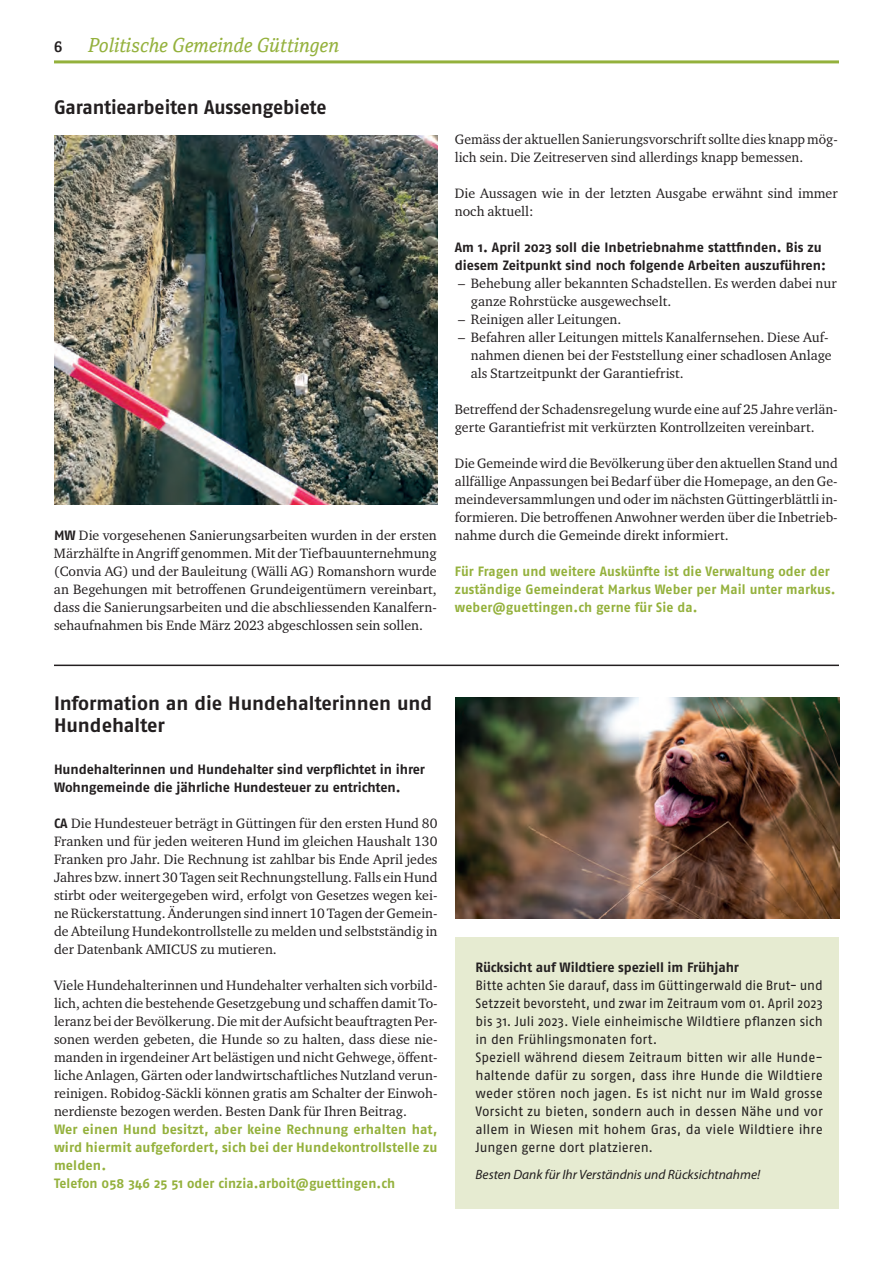
<style>
.page{position:relative;width:893px;height:1263px;background:#fff}
.page>*{position:absolute;margin:0;border:0;box-sizing:border-box;transform-origin:0 0}
.t1{font:700 19.5px/22.5px "Fago OT";letter-spacing:-.005em;color:#231f20}
.t2{font:italic 19.5px "Cordale";color:#94b13c}
.t3{font:700 15px "Cordale";color:#231f20}
.t4{font:13.95px/18px "Charter ITC Pro";color:#231f20}
.t5{font:13.5px/18px "Fago OT";color:#231f20}
.t6{font:700 13.5px/18px "Fago OT";letter-spacing:.005em;color:#94b13c}
.t7{font:700 13.5px/18px "Fago OT";letter-spacing:-.005em;color:#231f20}
.t8{font:italic 13.5px "Myriad Pro";color:#231f20}
.s1{font-family:"Fago OT";font-weight:700;font-size:13.5px}
</style>
<div class="page">
<hr style="left:54px;top:60px;width:785px;height:3px;background:#94b13c">
<hr style="left:54px;top:665px;width:785px;height:1px;background:#231f20">
<img style="left:54px;top:135px;width:383px;height:369px">
<div style="left:456px;top:937px;width:383px;height:272px;background:#e6ebd1"></div>
<img style="left:456px;top:697px;width:383px;height:221px">
<p class="t3" style="left:54px;top:38px;width:10px">6</p>
<h1 class="t2" style="left:88px;top:34px;width:253px">Politische Gemeinde Güttingen</h1>
<h1 class="t1" style="left:54px;top:96px;width:274px">Garantiearbeiten Aussengebiete</h1>
<p class="t4" style="left:54px;top:526px;width:384px;text-align:justify"><span class="s1">MW</span> Die vorgesehenen Sanierungsarbeiten wurden in der ersten Märzhälfte in Angriff genommen. Mit der Tiefbauunternehmung (Convia AG) und der Bauleitung (Wälli AG) Romanshorn wurde an Begehungen mit betroffenen Grundeigentümern vereinbart, dass die Sanierungsarbeiten und die abschliessenden Kanalfern&shy;sehaufnahmen bis Ende März 2023 abgeschlossen sein sollen.</p>
<p class="t4" style="left:455px;top:130px;width:384px">Gemäss der aktuellen Sanierungsvorschrift sollte dies knapp mög&shy;lich sein. Die Zeitreserven sind allerdings knapp bemessen.</p>
<p class="t4" style="left:455px;top:184px;width:384px">Die Aussagen wie in der letzten Ausgabe erwähnt sind immer noch aktuell:</p>
<p class="t7" style="left:455px;top:238px;width:373px">Am 1. April 2023 soll die Inbetriebnahme stattfinden. Bis zu diesem Zeitpunkt sind noch folgende Arbeiten auszuführen:</p>
<p class="t4" style="left:471px;top:274px;width:367px;text-indent:-13px">– Behebung aller bekannten Schadstellen. Es werden dabei nur ganze Rohrstücke ausgewechselt.</p>
<p class="t4" style="left:458px;top:310px;width:165px">– Reinigen aller Leitungen.</p>
<p class="t4" style="left:471px;top:328px;width:362px;text-indent:-13px">– Befahren aller Leitungen mittels Kanalfernsehen. Diese Auf&shy;nahmen dienen bei der Feststellung einer schadlosen Anlage als Startzeitpunkt der Garantiefrist.</p>
<p class="t4" style="left:455px;top:400px;width:384px">Betreffend der Schadensregelung wurde eine auf 25 Jahre verlän&shy;gerte Garantiefrist mit verkürzten Kontrollzeiten vereinbart.</p>
<p class="t4" style="left:455px;top:454px;width:384px;text-align:justify">Die Gemeinde wird die Bevölkerung über den aktuellen Stand und allfällige Anpassungen bei Bedarf über die Homepage, an den Ge&shy;meindeversammlungen und oder im nächsten Güttingerblättli in&shy;formieren. Die betroffenen Anwohner werden über die Inbetrieb&shy;nahme durch die Gemeinde direkt informiert.</p>
<p class="t6" style="left:455px;top:562px;width:382px">Für Fragen und weitere Auskünfte ist die Verwaltung oder der zuständige Gemeinderat Markus Weber per Mail unter markus. weber@guettingen.ch gerne für Sie da.</p>
<h1 class="t1" style="left:54px;top:691px;width:380px">Information an die Hundehalterinnen und<br>Hundehalter</h1>
<p class="t7" style="left:54px;top:760px;width:373px">Hundehalterinnen und Hundehalter sind verpflichtet in ihrer<br>Wohngemeinde die jährliche Hundesteuer zu entrichten.</p>
<p class="t4" style="left:54px;top:814px;width:385px;text-align:justify"><span class="s1">CA</span> Die Hundesteuer beträgt in Güttingen für den ersten Hund 80<br>Franken und für jeden weiteren Hund im gleichen Haushalt 130<br>Franken pro Jahr. Die Rechnung ist zahlbar bis Ende April jedes Jahres bzw. innert 30 Tagen seit Rechnungstellung. Falls ein Hund stirbt oder weitergegeben wird, erfolgt von Gesetzes wegen kei&shy;ne Rückerstattung. Änderungen sind innert 10 Tagen der Gemein&shy;de Abteilung Hundekontrollstelle zu melden und selbstständig in der Datenbank AMICUS zu mutieren.</p>
<p class="t4" style="left:54px;top:976px;width:385px;text-align:justify">Viele Hundehalterinnen und Hundehalter verhalten sich vorbild&shy;lich, achten die bestehende Gesetzgebung und schaffen damit To&shy;leranz bei der Bevölkerung. Die mit der Aufsicht beauftragten Per&shy;sonen werden gebeten, die Hunde so zu halten, dass diese nie&shy;manden in irgendeiner Art belästigen und nicht Gehwege, öffent&shy;liche Anlagen, Gärten oder landwirtschaftliches Nutzland verun&shy;reinigen. Robidog-Säckli können gratis am Schalter der Einwoh&shy;nerdienste bezogen werden. Besten Dank für Ihren Beitrag.</p>
<p class="t6" style="left:54px;top:1120px;width:385px">Wer einen Hund besitzt, aber keine Rechnung erhalten hat, wird hiermit aufgefordert, sich bei der Hundekontrollstelle zu melden.<br>Telefon 058 346 25 51 oder cinzia.arboit@guettingen.ch</p>
<p class="t7" style="left:476px;top:958px;width:265px">Rücksicht auf Wildtiere speziell im Frühjahr</p>
<p class="t5" style="left:476px;top:976px;width:349px">Bitte achten Sie darauf, dass im Güttingerwald die Brut- und Setzzeit bevorsteht, und zwar im Zeitraum vom 01. April 2023 bis 31. Juli 2023. Viele einheimische Wildtiere pflanzen sich in den Frühlingsmonaten fort.<br>Speziell während diesem Zeitraum bitten wir alle Hunde&shy;haltende dafür zu sorgen, dass ihre Hunde die Wildtiere weder stören noch jagen. Es ist nicht nur im Wald grosse Vorsicht zu bieten, sondern auch in dessen Nähe und vor allem in Wiesen mit hohem Gras, da viele Wildtiere ihre Jungen gerne dort platzieren.</p>
<p class="t8" style="left:476px;top:1166px;width:286px">Besten Dank für Ihr Verständnis und Rücksichtnahme!</p>
</div>
